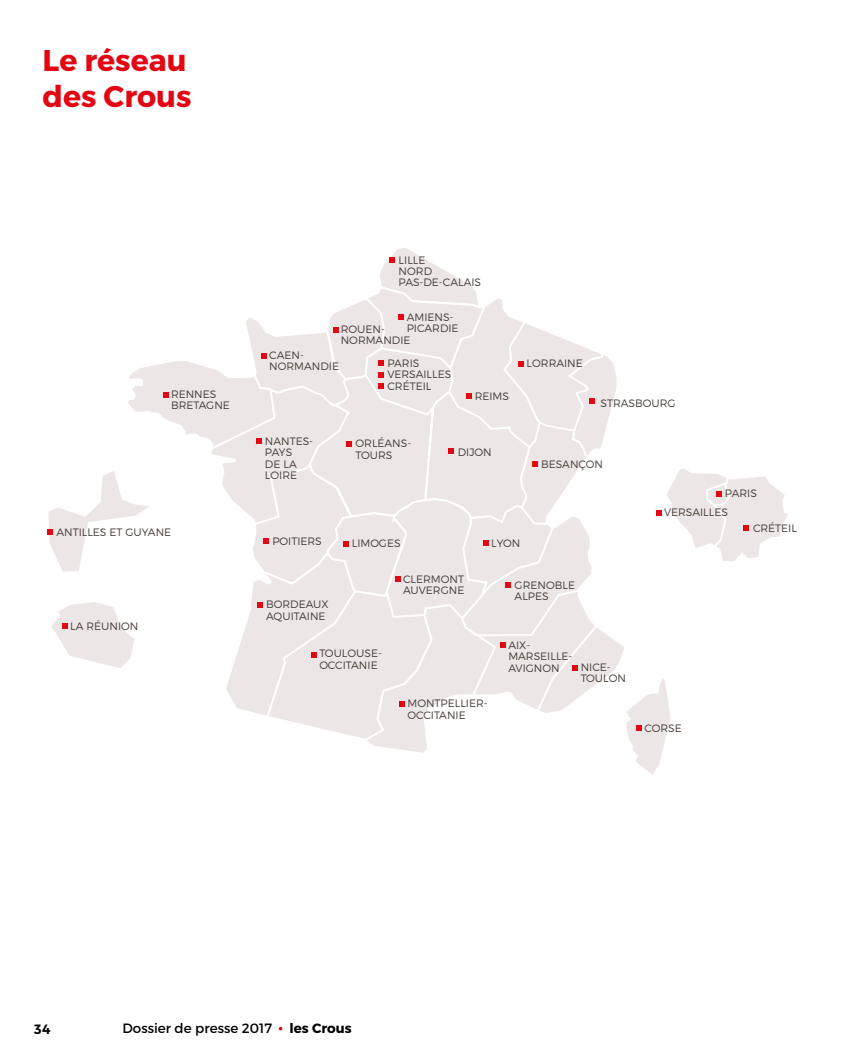
<style>
.page{position:relative;width:851px;height:1063px;background:#fff}
.page>*{position:absolute;margin:0;border:0;box-sizing:border-box;transform-origin:0 0}
.t1{font:700 30px/36px "Montserrat";color:#e30613}
.t2{font:13.5px "Montserrat";color:#000}
.t3{font:700 13.5px "Montserrat";color:#000}
.t4{font:600 13.5px "Montserrat";color:#000}
.t5{font:300 10.8px/11.2px "Montserrat";color:#463b36}
</style>
<div class="page">
<svg style="left:47px;top:248px;width:741px;height:527px"></svg>
<h1 class="t1" style="left:43px;top:43px;width:150px">Le réseau des Crous</h1>
<p class="t5" style="left:171px;top:388px;width:60px">RENNES<br>BRETAGNE</p>
<p class="t5" style="left:56px;top:526px;width:116px">ANTILLES ET GUYANE</p>
<p class="t5" style="left:70px;top:620px;width:70px">LA RÉUNION</p>
<p class="t5" style="left:398px;top:254px;width:84px">LILLE<br>NORD<br>PAS-DE-CALAIS</p>
<p class="t5" style="left:406px;top:311px;width:53px">AMIENS-<br>PICARDIE</p>
<p class="t5" style="left:340px;top:323px;width:71px">ROUEN-<br>NORMANDIE</p>
<p class="t5" style="left:269px;top:349px;width:71px">CAEN-<br>NORMANDIE</p>
<p class="t5" style="left:387px;top:357px;width:33px">PARIS</p>
<p class="t5" style="left:387px;top:368px;width:65px;line-height:11.9px">VERSAILLES<br>CRÉTEIL</p>
<p class="t5" style="left:474px;top:391px;width:36px">REIMS</p>
<p class="t5" style="left:526px;top:358px;width:58px">LORRAINE</p>
<p class="t5" style="left:600px;top:397px;width:77px">STRASBOURG</p>
<p class="t5" style="left:265px;top:436px;width:50px">NANTES-<br>PAYS<br>DE LA<br>LOIRE</p>
<p class="t5" style="left:355px;top:438px;width:57px">ORLÉANS-<br>TOURS</p>
<p class="t5" style="left:272px;top:535px;width:51px">POITIERS</p>
<p class="t5" style="left:352px;top:537px;width:50px">LIMOGES</p>
<p class="t5" style="left:457px;top:446px;width:36px">DIJON</p>
<p class="t5" style="left:541px;top:458px;width:63px">BESANÇON</p>
<p class="t5" style="left:491px;top:538px;width:31px">LYON</p>
<p class="t5" style="left:664px;top:484px;width:94px;line-height:19px;text-indent:61px">PARIS<br>VERSAILLES</p>
<p class="t5" style="left:752px;top:522px;width:45px">CRÉTEIL</p>
<p class="t5" style="left:266px;top:599px;width:64px">BORDEAUX<br>AQUITAINE</p>
<p class="t5" style="left:319px;top:648px;width:64px">TOULOUSE-<br>OCCITANIE</p>
<p class="t5" style="left:403px;top:573px;width:63px">CLERMONT<br>AUVERGNE</p>
<p class="t5" style="left:407px;top:698px;width:82px">MONTPELLIER-<br>OCCITANIE</p>
<p class="t5" style="left:514px;top:579px;width:62px">GRENOBLE<br>ALPES</p>
<p class="t5" style="left:508px;top:640px;width:66px">AIX-<br>MARSEILLE-<br>AVIGNON</p>
<p class="t5" style="left:580px;top:661px;width:47px">NICE-<br>TOULON</p>
<p class="t5" style="left:644px;top:722px;width:39px">CORSE</p>
<p class="t4" style="left:34px;top:1020px;width:18px">34</p>
<p class="t2" style="left:122px;top:1020px;width:151px">Dossier de presse 2017</p>
<p class="t3" style="left:289px;top:1020px;width:64px">les Crous</p>
</div>
